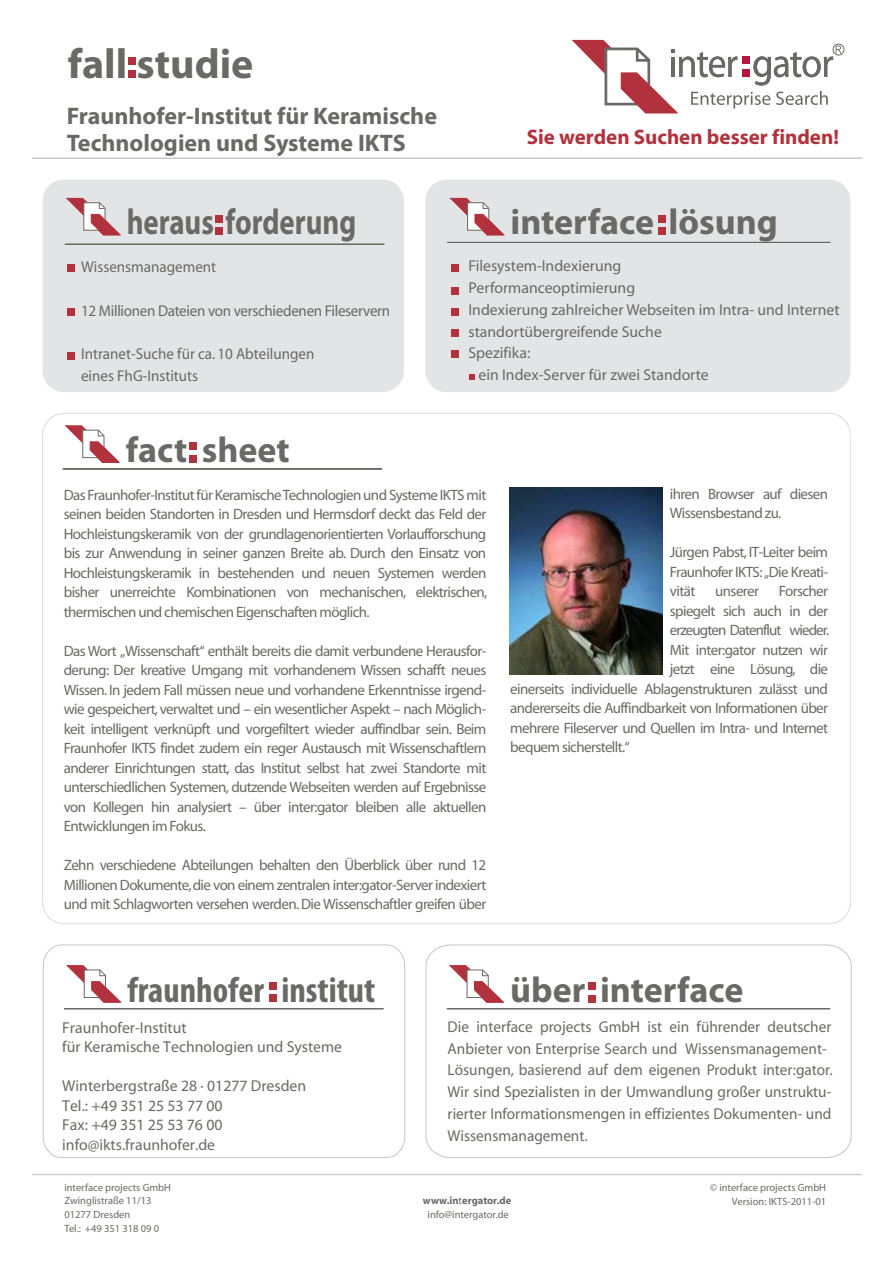
<style>
.page{position:relative;width:893px;height:1263px;background:#fff}
.page>*{position:absolute;margin:0;border:0;box-sizing:border-box;transform-origin:0 0}
.t1{font:700 42px "Myriad Pro";color:#696965}
.t2{font:700 36px "Myriad Pro";color:#696965}
.t3{font:700 condensed 36px "Myriad Pro";color:#696965}
.t4{font:700 36px "Myriad Pro";color:#696965;scale:.8 1}
.t5{font:700 24px/26.4px "Myriad Pro";color:#696965}
.t6{font:700 21px "Myriad";color:#b1323d}
.t7{font:15.75px/21.8px "Myriad";color:#696965}
.t8{font:15.75px/19.5px "Myriad Pro";color:#696965}
.t9{font:15.75px/21.8px "Myriad";color:#696965;scale:.96 1}
.t10{font:15.75px "Myriad";letter-spacing:-.02em;color:#696965;scale:.96 1}
.t11{font:15px/19.5px "Myriad";letter-spacing:-.04em;color:#696965;text-align:justify}
.t12{font:15px "Myriad";letter-spacing:-.06em;color:#696965}
.t13{font:10.5px "Myriad";color:#696965}
.t14{font:10.5px "Myriad Pro";color:#696965}
.t15{font:700 10.5px "Myriad";color:#696965}
.s1{font-weight:400}
</style>
<div class="page">
<hr style="left:33px;top:1174px;width:829px;height:1px;background:#c5c6c8">
<hr style="left:33px;top:158px;width:829px;height:1px;background:#c5c6c8">
<div style="left:833px;top:44px;width:11px;height:11px;border:1px solid #696965;border-radius:50%"></div>
<svg style="left:572px;top:40px;width:269px;height:73px"></svg>
<div style="left:128px;top:57px;width:8px;height:7px;background:#b1323d"></div>
<div style="left:128px;top:70px;width:8px;height:8px;background:#b1323d"></div>
<svg style="left:426px;top:944px;width:426px;height:214px"></svg>
<svg style="left:43px;top:944px;width:362px;height:214px"></svg>
<hr style="left:64px;top:1008px;width:319px;height:1px;background:#696965">
<svg style="left:67px;top:965px;width:54px;height:37px"></svg>
<hr style="left:447px;top:1008px;width:383px;height:1px;background:#696965">
<svg style="left:450px;top:965px;width:54px;height:37px"></svg>
<div style="left:589px;top:982px;width:7px;height:7px;background:#b1323d"></div>
<div style="left:589px;top:995px;width:7px;height:7px;background:#b1323d"></div>
<div style="left:425px;top:179px;width:425px;height:213px;background:#e3e4e5;border-radius:21px"></div>
<hr style="left:63px;top:469px;width:319px;height:1px;background:#696965">
<svg style="left:66px;top:426px;width:53px;height:36px"></svg>
<div style="left:189px;top:442px;width:8px;height:8px;background:#b1323d"></div>
<div style="left:189px;top:455px;width:8px;height:7px;background:#b1323d"></div>
<div style="left:43px;top:179px;width:361px;height:213px;background:#e3e4e5;border-radius:21px"></div>
<svg style="left:67px;top:198px;width:53px;height:37px"></svg>
<div style="left:216px;top:215px;width:7px;height:7px;background:#b1323d"></div>
<div style="left:216px;top:227px;width:7px;height:8px;background:#b1323d"></div>
<svg style="left:450px;top:198px;width:54px;height:37px"></svg>
<div style="left:658px;top:215px;width:7px;height:7px;background:#b1323d"></div>
<div style="left:658px;top:227px;width:7px;height:8px;background:#b1323d"></div>
<div style="left:67px;top:264px;width:8px;height:7px;background:#b1323d"></div>
<div style="left:67px;top:308px;width:7px;height:8px;background:#b1323d"></div>
<div style="left:451px;top:264px;width:8px;height:8px;background:#b1323d"></div>
<div style="left:451px;top:308px;width:8px;height:7px;background:#b1323d"></div>
<hr style="left:447px;top:242px;width:383px;height:1px;background:#696965">
<hr style="left:65px;top:244px;width:319px;height:1px;background:#696965">
<div style="left:269px;top:982px;width:8px;height:7px;background:#b1323d"></div>
<div style="left:269px;top:995px;width:8px;height:7px;background:#b1323d"></div>
<svg style="left:469px;top:374px;width:5px;height:5px"></svg>
<img style="left:510px;top:488px;width:152px;height:187px">
<div style="left:451px;top:329px;width:8px;height:7px;background:#b1323d"></div>
<div style="left:451px;top:351px;width:8px;height:7px;background:#b1323d"></div>
<div style="left:451px;top:287px;width:8px;height:7px;background:#b1323d"></div>
<div style="left:67px;top:352px;width:7px;height:7px;background:#b1323d"></div>
<h1 class="t1" style="left:68px;top:36px;width:187px">fall studie</h1>
<h3 class="t5" style="left:67px;top:102px;width:372px">Fraunhofer-Institut für Keramische<br>Technologien und Systeme IKTS</h3>
<h2 class="t4" style="left:127px;top:199px;width:288px">heraus forderung</h2>
<p class="t9" style="left:81px;top:257px;width:142px">Wissensmanagement</p>
<p class="t10" style="left:81px;top:303px;width:324px">12 Millionen Dateien von verschiedenen Fileservern</p>
<p class="t9" style="left:81px;top:344px;width:245px">Intranet-Suche für ca. 10 Abteilungen eines FhG-Instituts</p>
<h3 class="t6" style="left:527px;top:126px;width:314px">Sie werden Suchen besser finden!</h3>
<h2 class="t2" style="left:510px;top:199px;width:269px">interface lösung</h2>
<p class="t7" style="left:469px;top:256px;width:154px">Filesystem-Indexierung</p>
<p class="t7" style="left:469px;top:278px;width:168px">Performanceoptimierung</p>
<p class="t7" style="left:469px;top:299px;width:373px">Indexierung zahlreicher Webseiten im Intra- und Internet</p>
<p class="t7" style="left:469px;top:321px;width:195px">standortübergreifende Suche</p>
<p class="t7" style="left:469px;top:343px;width:63px">Spezifika:</p>
<p class="t7" style="left:479px;top:365px;width:232px">ein Index-Server für zwei Standorte</p>
<h2 class="t2" style="left:126px;top:426px;width:165px">fact sheet</h2>
<p class="t11" style="left:64px;top:486px;width:425px">Das Fraunhofer-Institut für Keramische Technologien und Systeme IKTS mit seinen beiden Standorten in Dresden und Hermsdorf deckt das Feld der Hochleistungskeramik von der grundlagenorientierten Vorlaufforschung bis zur Anwendung in seiner ganzen Breite ab. Durch den Einsatz von Hochleistungskeramik in bestehenden und neuen Systemen werden bisher unerreichte Kombinationen von mechanischen, elektrischen, thermischen und chemischen Eigenschaften möglich.</p>
<p class="t11" style="left:64px;top:642px;width:424px">Das Wort „Wissenschaft“ enthält bereits die damit verbundene Herausfor&shy;derung: Der kreative Umgang mit vorhandenem Wissen schafft neues Wissen. In jedem Fall müssen neue und vorhandene Erkenntnisse irgend&shy;wie gespeichert, verwaltet und – ein wesentlicher Aspekt – nach Möglich&shy;keit intelligent verknüpft und vorgefiltert wieder auffindbar sein. Beim Fraunhofer IKTS findet zudem ein reger Austausch mit Wissenschaftlern anderer Einrichtungen statt, das Institut selbst hat zwei Standorte mit unterschiedlichen Systemen, dutzende Webseiten werden auf Ergebnisse von Kollegen hin analysiert – über inter:gator bleiben alle aktuellen Entwicklungen im Fokus.</p>
<p class="t11" style="left:64px;top:856px;width:424px">Zehn verschiedene Abteilungen behalten den Überblick über rund 12<br>Millionen Dokumente, die von einem zentralen inter:gator-Server indexiert und mit Schlagworten versehen werden. Die Wissenschaftler greifen über</p>
<p class="t11" style="left:670px;top:485px;width:160px">ihren Browser auf diesen<br>Wissensbestand zu.</p>
<p class="t11" style="left:670px;top:543px;width:160px">Jürgen Pabst, IT-Leiter beim Fraunhofer IKTS: „Die Kreati&shy;vität</p>
<p class="t11" style="left:715px;top:582px;width:45px">unserer</p>
<p class="t11" style="left:779px;top:582px;width:51px">Forscher</p>
<p class="t11" style="left:670px;top:602px;width:160px">spiegelt sich auch in der</p>
<p class="t12" style="left:670px;top:623px;width:161px">erzeugten Datenflut wieder.</p>
<p class="t11" style="left:670px;top:641px;width:160px">Mit inter:gator nutzen wir</p>
<p class="t11" style="left:670px;top:660px;width:160px">jetzt eine Lösung, die</p>
<p class="t11" style="left:510px;top:680px;width:319px">einerseits individuelle Ablagenstrukturen zulässt und</p>
<p class="t11" style="left:510px;top:699px;width:319px">andererseits die Auffindbarkeit von Informationen über</p>
<p class="t11" style="left:510px;top:719px;width:319px">mehrere Fileserver und Quellen im Intra- und Internet</p>
<p class="t11" style="left:510px;top:738px;width:121px">bequem sicherstellt.“</p>
<h2 class="t3" style="left:127px;top:967px;width:250px">fraunhofer institut</h2>
<p class="t8" style="left:62px;top:1017px;width:281px">Fraunhofer-Institut<br>für Keramische Technologien und Systeme</p>
<p class="t8" style="left:62px;top:1076px;width:245px">Winterbergstraße 28 · 01277 Dresden<br>Tel.: +49 351 25 53 77 00<br>Fax: +49 351 25 53 76 00 info@ikts.fraunhofer.de</p>
<h2 class="t2" style="left:510px;top:966px;width:235px">über interface</h2>
<p class="t7" style="left:448px;top:1016px;width:386px">Die interface projects GmbH ist ein führender deutscher Anbieter von Enterprise Search und Wissensmanagement-Lösungen, basierend auf dem eigenen Produkt inter:gator.<br>Wir sind Spezialisten in der Umwandlung großer unstruktu&shy;rierter Informationsmengen in effizientes Dokumenten- und Wissensmanagement.</p>
<p class="t13" style="left:64px;top:1182px;width:108px">interface projects GmbH</p>
<p class="t13" style="left:710px;top:1182px;width:118px">© interface projects GmbH</p>
<p class="t13" style="left:64px;top:1195px;width:89px">Zwinglistraße 11/13</p>
<p class="t15" style="left:423px;top:1195px;width:90px">www.in<span class="s1">t</span>ergator.de</p>
<p class="t13" style="left:64px;top:1209px;width:67px">01277 Dresden</p>
<p class="t13" style="left:428px;top:1209px;width:83px">info@intergator.de</p>
<p class="t13" style="left:64px;top:1223px;width:96px">Tel.: +49 351 318 09 0</p>
<p class="t14" style="left:732px;top:1195px;width:96px">Version: IKTS-2011-01</p>
</div>
